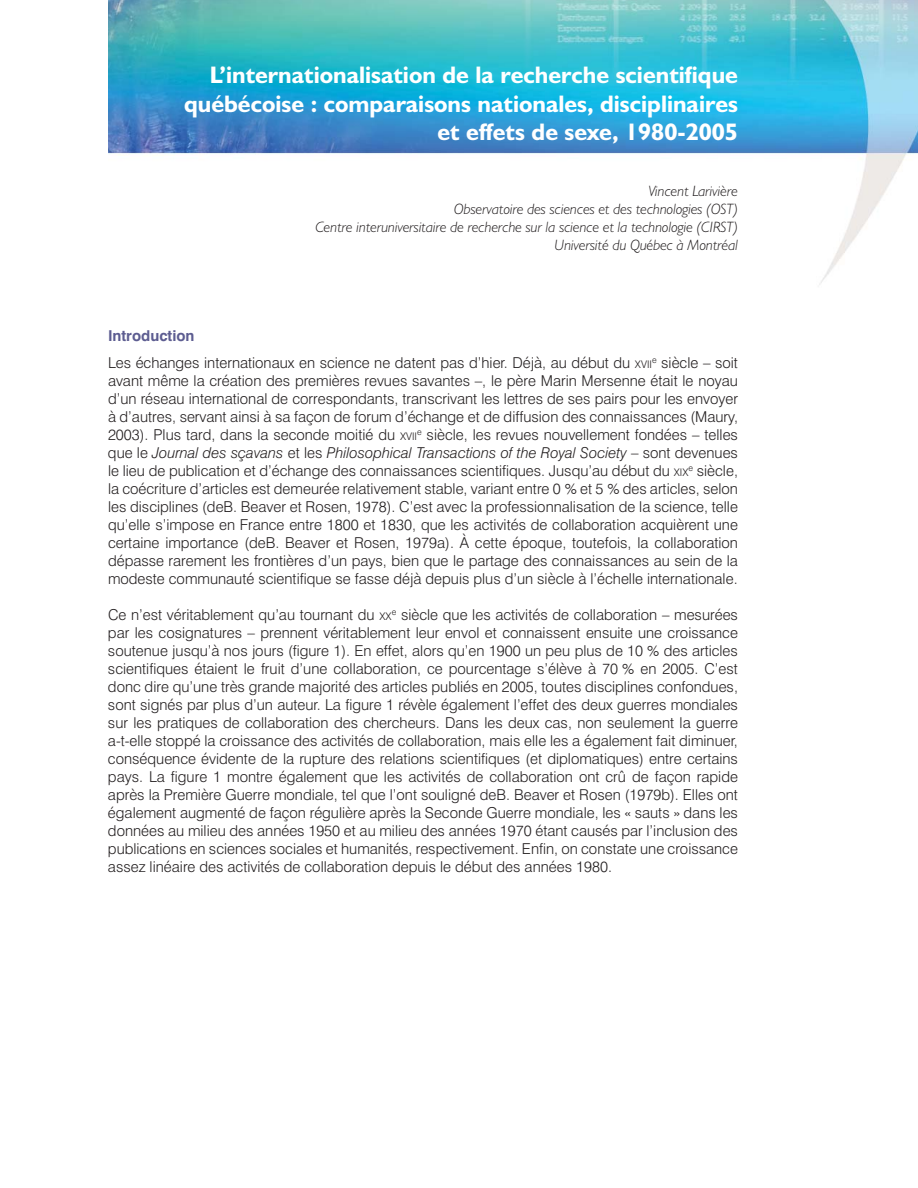
<style>
.page{position:relative;width:918px;height:1188px;background:#fff}
.page>*{position:absolute;margin:0;border:0;box-sizing:border-box;transform-origin:0 0}
.t1{font:700 24px/28.8px "Humanist 521 BT";color:#fff;text-align:right}
.t2{font:300 15px/18px "Swiss 721 BT";color:#231f20;text-align:justify}
.t3{font:italic 300 15px/18px "Humanist 521 BT";color:#231f20;text-align:right}
.s1{font-weight:700;color:#5d5d91}
.s2{font-size:10.5px}
.s3{font-style:italic}
</style>
<div class="page">
<img style="left:108px;top:0;width:810px;height:285px">
<h1 class="t1" style="left:184px;top:60px;width:555px">L’internationalisation de la recherche scientifique québécoise : comparaisons nationales, disciplinaires et effets de sexe, 1980-2005</h1>
<p class="t3" style="left:315px;top:182px;width:424px">Vincent Larivière<br>Observatoire des sciences et des technologies (OST)<br>Centre interuniversitaire de recherche sur la science et la technologie (CIRST)<br>Université du Québec à Montréal</p>
<p class="t2" style="left:108px;top:322px;width:632px;line-height:27px"><span class="s1">Introduction<br></span>Les échanges internationaux en science ne datent pas d’hier. Déjà, au début du <span class="s2">XVII</span><sup>e</sup> siècle – soit</p>
<p class="t2" style="left:108px;top:371px;width:632px">avant même la création des premières revues savantes –, le père Marin Mersenne était le noyau d’un réseau international de correspondants, transcrivant les lettres de ses pairs pour les envoyer à d’autres, servant ainsi à sa façon de forum d’échange et de diffusion des connaissances (Maury, 2003). Plus tard, dans la seconde moitié du <span class="s2">XVII</span><sup>e</sup> siècle, les revues nouvellement fondées – telles que le <span class="s3">Journal des sçavans</span> et les <span class="s3">Philosophical Transactions of the Royal Society</span> – sont devenues le lieu de publication et d’échange des connaissances scientifiques. Jusqu’au début du <span class="s2">XIX</span><sup>e</sup> siècle, la coécriture d’articles est demeurée relativement stable, variant entre 0 % et 5 % des articles, selon les disciplines (deB. Beaver et Rosen, 1978). C’est avec la professionnalisation de la science, telle qu’elle s’impose en France entre 1800 et 1830, que les activités de collaboration acquièrent une certaine importance (deB. Beaver et Rosen, 1979a). À cette époque, toutefois, la collaboration dépasse rarement les frontières d’un pays, bien que le partage des connaissances au sein de la modeste communauté scientifique se fasse déjà depuis plus d’un siècle à l’échelle internationale.</p>
<p class="t2" style="left:108px;top:605px;width:632px">Ce n’est véritablement qu’au tournant du <span class="s2">XX</span><sup>e</sup> siècle que les activités de collaboration – mesurées par les cosignatures – prennent véritablement leur envol et connaissent ensuite une croissance soutenue jusqu’à nos jours (figure 1). En effet, alors qu’en 1900 un peu plus de 10 % des articles scientifiques étaient le fruit d’une collaboration, ce pourcentage s’élève à 70 % en 2005. C’est donc dire qu’une très grande majorité des articles publiés en 2005, toutes disciplines confondues, sont signés par plus d’un auteur. La figure 1 révèle également l’effet des deux guerres mondiales sur les pratiques de collaboration des chercheurs. Dans les deux cas, non seulement la guerre a-t-elle stoppé la croissance des activités de collaboration, mais elle les a également fait diminuer, conséquence évidente de la rupture des relations scientifiques (et diplomatiques) entre certains pays. La figure 1 montre également que les activités de collaboration ont crû de façon rapide après la Première Guerre mondiale, tel que l’ont souligné deB. Beaver et Rosen (1979b). Elles ont également augmenté de façon régulière après la Seconde Guerre mondiale, les « sauts » dans les données au milieu des années 1950 et au milieu des années 1970 étant causés par l’inclusion des publications en sciences sociales et humanités, respectivement. Enfin, on constate une croissance assez linéaire des activités de collaboration depuis le début des années 1980.</p>
</div>
